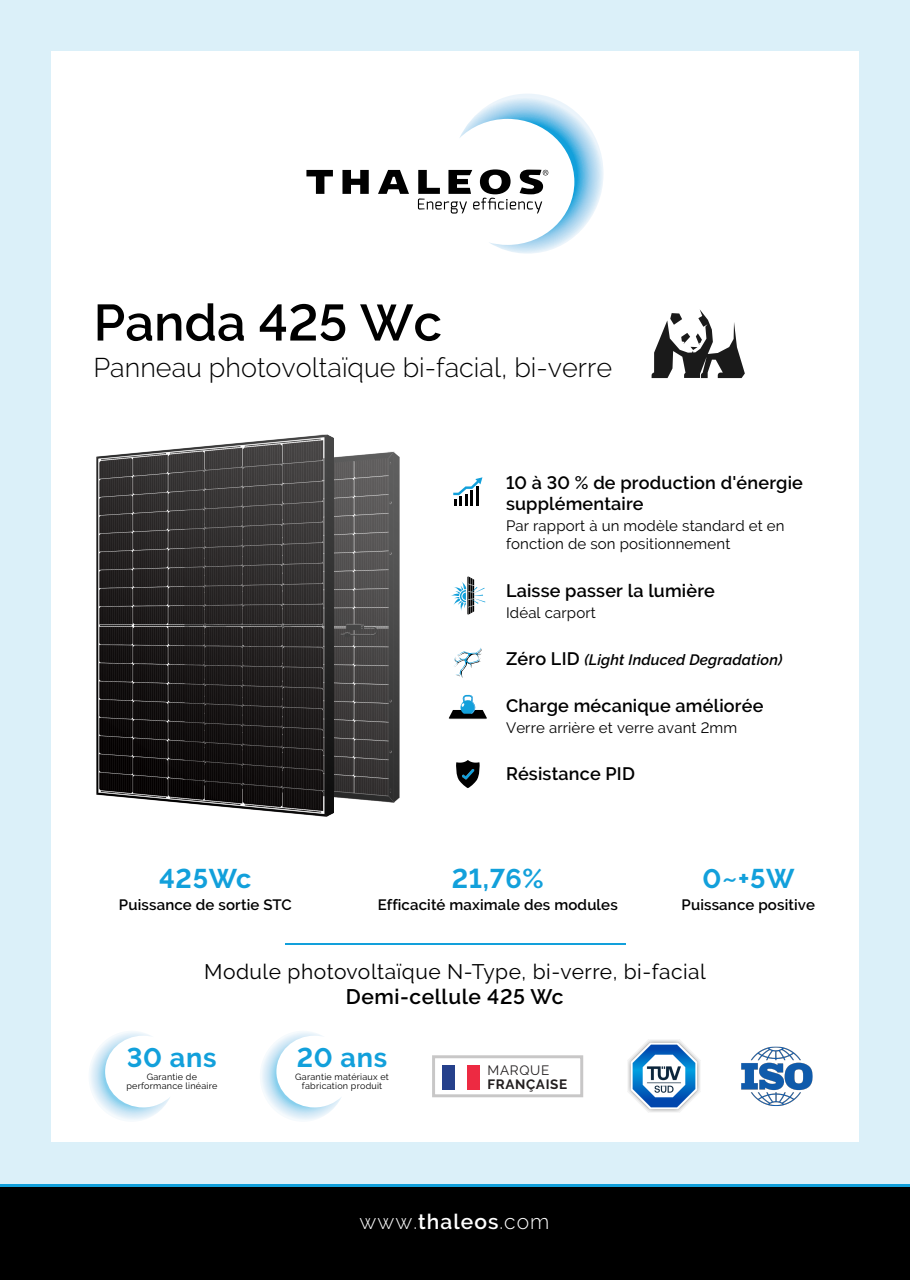
<style>
.page{position:relative;width:910px;height:1280px;background:#fff}
.page>*{position:absolute;margin:0;border:0;box-sizing:border-box;transform-origin:0 0}
.t1{font:600 51px "Raleway";color:#000}
.t2{font:300 27px "Raleway";color:#000}
.t3{font:700 27px "Raleway";letter-spacing:.025em;color:#12a0db}
.t4{font:21px "Raleway";letter-spacing:.025em;color:#000}
.t5{font:600 21px "Raleway";letter-spacing:.025em;color:#000}
.t6{font:300 21px "Raleway";letter-spacing:.05em;color:#fff}
.t7{font:600 18px/21.6px "Raleway";letter-spacing:.01em;color:#000}
.t8{font:15px/18px "Raleway";letter-spacing:.01em;color:#000}
.t9{font:600 15px "Raleway";letter-spacing:.01em;color:#000}
.t10{font:italic 600 15px "Raleway";letter-spacing:.01em;color:#000}
.t11{font:700 13.5px "Raleway";letter-spacing:.05em;color:#231f20}
.t12{font:13.5px "Raleway";letter-spacing:.05em;color:#231f20}
.t13{font:9px/9px "Raleway";letter-spacing:.025em;color:#000;text-align:center}
.s1{font-style:normal;font-size:18px}
.s2{font-weight:600}
</style>
<div class="page">
<div style="left:0;top:0;width:910px;height:1184px;background:#dbf0f9"></div>
<div style="left:51px;top:51px;width:808px;height:1091px;background:#fff"></div>
<div style="left:0;top:1186px;width:910px;height:94px;background:#000"></div>
<hr style="left:0;top:1184px;width:910px;height:2px;background:#12a0db">
<svg style="left:459px;top:94px;width:144px;height:160px"></svg>
<svg style="left:342px;top:170px;width:27px;height:24px"></svg>
<svg style="left:378px;top:170px;width:31px;height:24px"></svg>
<svg style="left:306px;top:170px;width:27px;height:24px"></svg>
<svg style="left:418px;top:169px;width:130px;height:45px"></svg>
<hr style="left:285px;top:943px;width:340px;height:1px;background:#12a0db">
<div style="left:443px;top:1065px;width:12px;height:24px;background:#25408b"></div>
<div style="left:467px;top:1065px;width:13px;height:24px;background:#ed2a42"></div>
<svg style="left:90px;top:1032px;width:80px;height:88px"></svg>
<svg style="left:261px;top:1032px;width:80px;height:88px"></svg>
<img style="left:628px;top:1040px;width:73px;height:72px">
<img style="left:741px;top:1046px;width:72px;height:60px">
<svg style="left:449px;top:695px;width:38px;height:24px"></svg>
<svg style="left:456px;top:760px;width:24px;height:28px"></svg>
<svg style="left:454px;top:648px;width:28px;height:30px"></svg>
<svg style="left:652px;top:309px;width:93px;height:69px"></svg>
<img style="left:333px;top:452px;width:66px;height:350px">
<img style="left:97px;top:435px;width:236px;height:382px">
<svg style="left:451px;top:576px;width:34px;height:39px"></svg>
<svg style="left:453px;top:477px;width:29px;height:29px"></svg>
<h1 class="t1" style="left:94px;top:293px;width:350px">Panda 425 Wc</h1>
<h2 class="t2" style="left:94px;top:351px;width:520px">Panneau photovoltaïque bi-facial, bi-verre</h2>
<h2 class="t3" style="left:159px;top:863px;width:94px">425Wc</h2>
<p class="t9" style="left:119px;top:896px;width:174px">Puissance de sortie STC</p>
<p class="t7" style="left:506px;top:472px;width:298px">10 à 30 % de production d'énergie supplémentaire</p>
<p class="t8" style="left:506px;top:517px;width:280px">Par rapport à un modèle standard et en fonction de son positionnement</p>
<p class="t7" style="left:506px;top:579px;width:210px">Laisse passer la lumière</p>
<p class="t8" style="left:506px;top:603px;width:91px">Idéal carport</p>
<p class="t10" style="left:506px;top:651px;width:278px"><span class="s1">Zéro LID</span> (Light Induced Degradation)</p>
<p class="t7" style="left:506px;top:695px;width:259px">Charge mécanique améliorée</p>
<p class="t8" style="left:506px;top:718px;width:233px">Verre arrière et verre avant 2mm</p>
<p class="t7" style="left:506px;top:763px;width:130px">Résistance PID</p>
<h2 class="t3" style="left:452px;top:863px;width:93px">21,76%</h2>
<p class="t9" style="left:378px;top:896px;width:241px">Efficacité maximale des modules</p>
<h2 class="t3" style="left:702px;top:863px;width:94px">0~+5W</h2>
<p class="t9" style="left:682px;top:896px;width:135px">Puissance positive</p>
<p class="t4" style="left:204px;top:959px;width:503px">Module photovoltaïque N-Type, bi-verre, bi-facial</p>
<p class="t5" style="left:346px;top:985px;width:219px">Demi-cellule 425 Wc</p>
<h2 class="t3" style="left:127px;top:1042px;width:91px">30 ans</h2>
<p class="t13" style="left:126px;top:1072px;width:92px">Garantie de performance linéaire</p>
<h2 class="t3" style="left:297px;top:1042px;width:92px">20 ans</h2>
<p class="t13" style="left:295px;top:1072px;width:95px">Garantie matériaux et fabrication produit</p>
<p class="t12" style="left:488px;top:1063px;width:63px">MARQUE</p>
<p class="t11" style="left:488px;top:1076px;width:81px">FRANÇAISE</p>
<p class="t6" style="left:359px;top:1209px;width:191px">www.<span class="s2">thaleos</span>.com</p>
</div>
